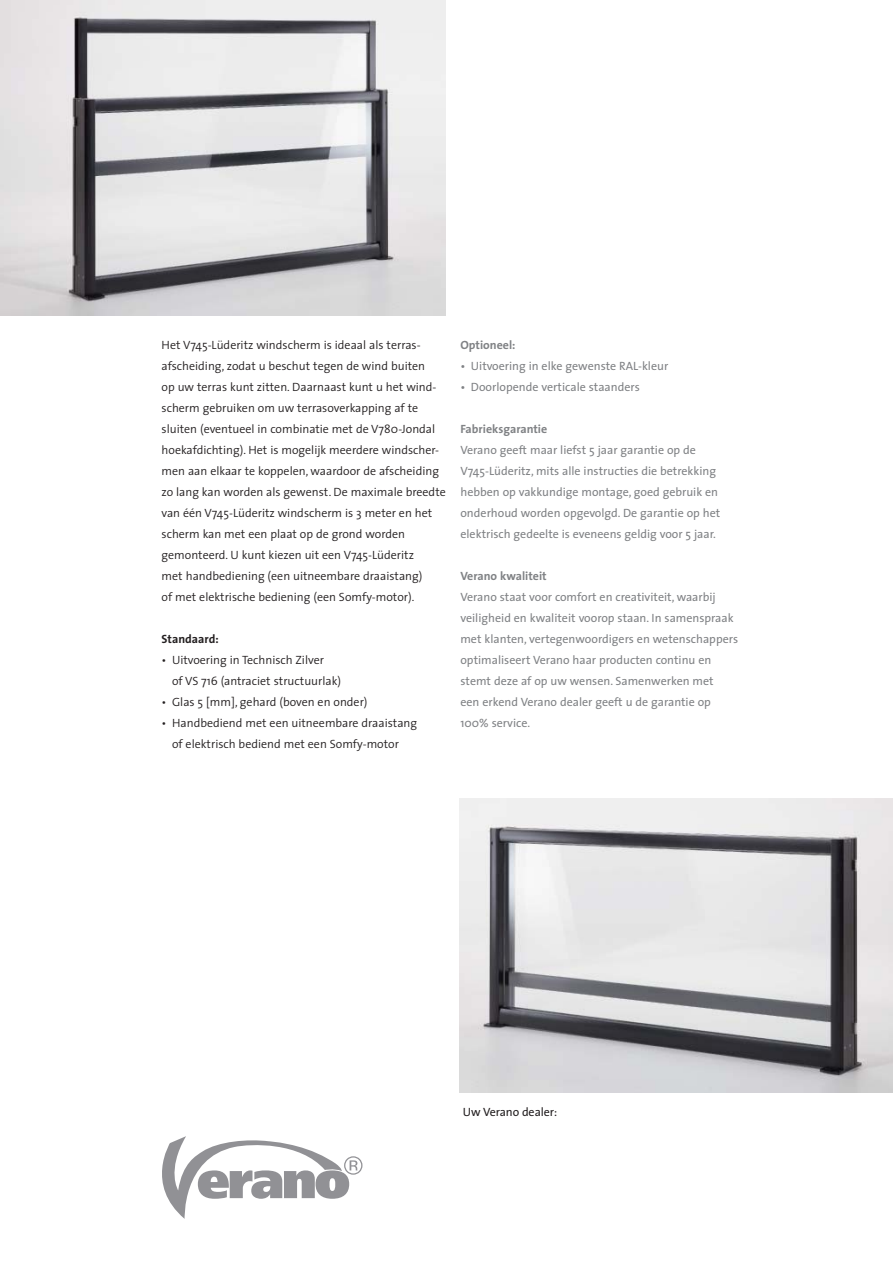
<style>
.page{position:relative;width:893px;height:1263px;background:#fff}
.page>*{position:absolute;margin:0;border:0;box-sizing:border-box;transform-origin:0 0}
.t1{font:300 12px/21px "The Sans";color:#231f20}
.t2{font:12px/21px "The Sans";color:#808285}
.t3{font:700 12px "The Sans";color:#808285}
.t4{font:12px "The Sans";letter-spacing:-.005em;color:#231f20}
.t5{font:700 12px "The Sans";color:#231f20}
</style>
<div class="page">
<svg style="left:162px;top:1136px;width:200px;height:83px"></svg>
<img style="left:0;top:0;width:445px;height:316px">
<img style="left:460px;top:799px;width:433px;height:293px">
<p class="t1" style="left:162px;top:335px;width:286px">Het V745-Lüderitz windscherm is ideaal als terras&shy;afscheiding, zodat u beschut tegen de wind buiten<br>op uw terras kunt zitten. Daarnaast kunt u het wind&shy;scherm gebruiken om uw terrasoverkapping af te sluiten (eventueel in combinatie met de V780-Jondal hoekafdichting). Het is mogelijk meerdere windscher&shy;men aan elkaar te koppelen, waardoor de afscheiding zo lang kan worden als gewenst. De maximale breedte van één V745-Lüderitz windscherm is 3 meter en het scherm kan met een plaat op de grond worden gemonteerd. U kunt kiezen uit een V745-Lüderitz<br>met handbediening (een uitneembare draaistang)<br>of met elektrische bediening (een Somfy-motor).</p>
<p class="t5" style="left:162px;top:633px;width:59px">Standaard:</p>
<p class="t1" style="left:172px;top:650px;width:171px;text-indent:-11px">• Uitvoering in Technisch Zilver<br>of VS 716 (antraciet structuurlak)</p>
<p class="t1" style="left:162px;top:692px;width:207px">• Glas 5 [mm], gehard (boven en onder)</p>
<p class="t1" style="left:172px;top:713px;width:247px;text-indent:-11px">• Handbediend met een uitneembare draaistang of elektrisch bediend met een Somfy-motor</p>
<p class="t3" style="left:460px;top:339px;width:57px">Optioneel:</p>
<p class="t2" style="left:460px;top:356px;width:209px">• Uitvoering in elke gewenste RAL-kleur</p>
<p class="t2" style="left:460px;top:377px;width:181px">• Doorlopende verticale staanders</p>
<p class="t3" style="left:460px;top:423px;width:88px">Fabrieksgarantie</p>
<p class="t2" style="left:460px;top:440px;width:261px">Verano geeft maar liefst 5 jaar garantie op de V745-Lüderitz, mits alle instructies die betrekking hebben op vakkundige montage, goed gebruik en onderhoud worden opgevolgd. De garantie op het elektrisch gedeelte is eveneens geldig voor 5 jaar.</p>
<p class="t3" style="left:460px;top:570px;width:88px">Verano kwaliteit</p>
<p class="t2" style="left:460px;top:587px;width:279px">Verano staat voor comfort en creativiteit, waarbij veiligheid en kwaliteit voorop staan. In samenspraak met klanten, vertegenwoordigers en wetenschappers optimaliseert Verano haar producten continu en stemt deze af op uw wensen. Samenwerken met<br>een erkend Verano dealer geeft u de garantie op 100% service.</p>
<p class="t4" style="left:463px;top:1107px;width:96px">Uw Verano dealer:</p>
</div>
